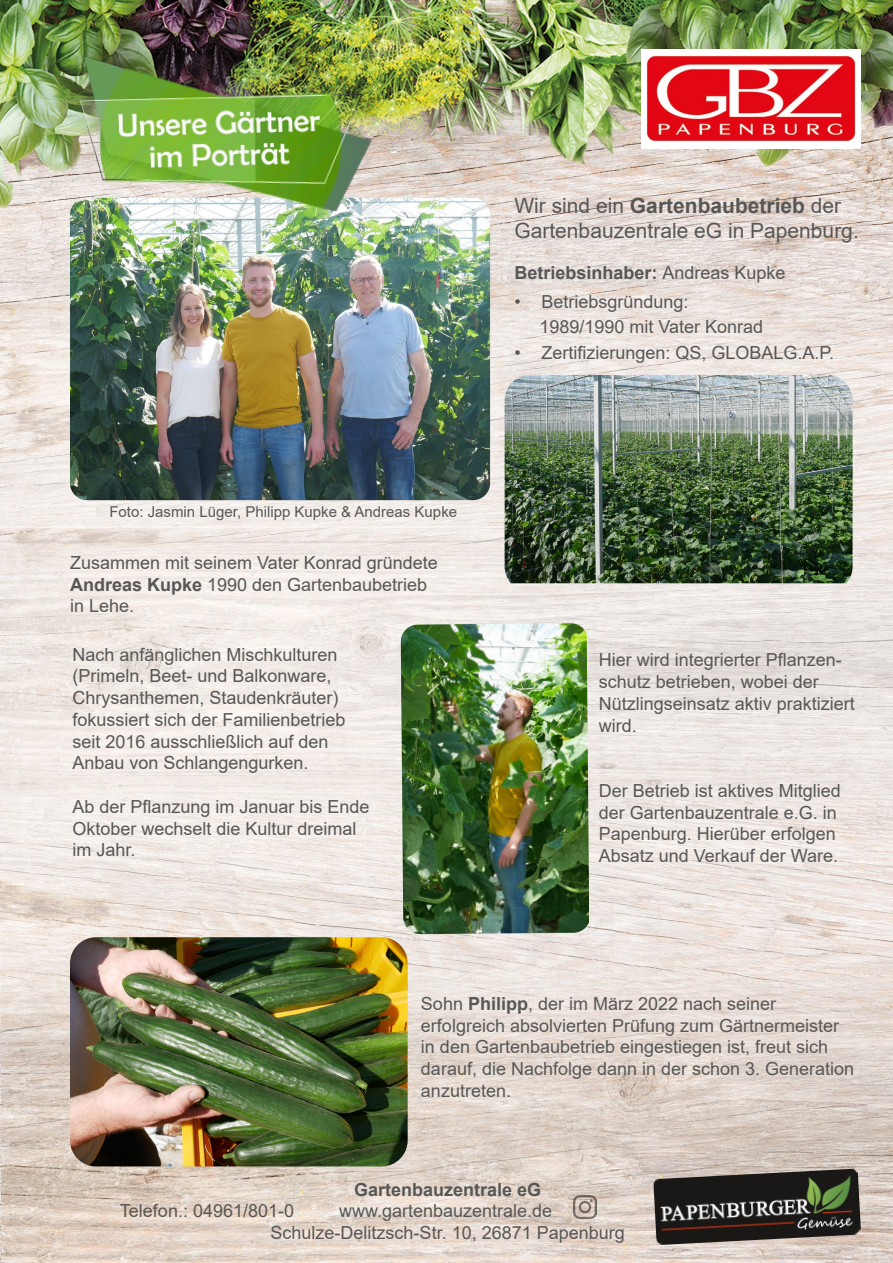
<style>
.page{position:relative;width:893px;height:1263px;background:#fff}
.page>*{position:absolute;margin:0;border:0;box-sizing:border-box;transform-origin:0 0}
.t1{font:21px/25.2px "Arial";color:#575756}
.t2{font:18px/21.8px "Arial";color:#575756}
.t3{font:700 18px "Arial";color:#575756}
.t4{font:15px "Arial";color:#575756}
.s1{font-weight:700}
.s2{font-weight:400}
</style>
<div class="page">
<img style="left:0;top:0;width:893px;height:1263px">
<img style="left:1px;top:933px;width:892px;height:330px">
<img style="left:505px;top:375px;width:348px;height:208px">
<img style="left:70px;top:937px;width:338px;height:229px">
<img style="left:401px;top:623px;width:188px;height:311px">
<img style="left:70px;top:198px;width:420px;height:302px">
<img style="left:47px;top:39px;width:333px;height:188px">
<div style="left:641px;top:49px;width:220px;height:99px;background:#fff"></div>
<img style="left:647px;top:55px;width:208px;height:86px">
<img style="left:653px;top:1168px;width:208px;height:77px">
<img style="left:573px;top:1195px;width:24px;height:24px">
<p class="t4" style="left:109px;top:501px;width:349px">Foto: Jasmin Lüger, Philipp Kupke &amp; Andreas Kupke</p>
<p class="t2" style="left:70px;top:552px;width:369px">Zusammen mit seinem Vater Konrad gründete<br><span class="s1">Andreas Kupke</span> 1990 den Gartenbaubetrieb in Lehe.</p>
<p class="t2" style="left:72px;top:643px;width:275px">Nach anfänglichen Mischkulturen (Primeln, Beet- und Balkonware, Chrysanthemen, Staudenkräuter) fokussiert sich der Familienbetrieb seit 2016 ausschließlich auf den Anbau von Schlangengurken.</p>
<p class="t2" style="left:72px;top:796px;width:299px">Ab der Pflanzung im Januar bis Ende<br>Oktober wechselt die Kultur dreimal im Jahr.</p>
<p class="t1" style="left:514px;top:193px;width:346px">Wir sind ein <span class="s1">Gartenbaubetrieb</span> der<br>Gartenbauzentrale eG in Papenburg.</p>
<p class="t3" style="left:514px;top:260px;width:273px">Betriebsinhaber: <span class="s2">Andreas Kupke</span></p>
<p class="t2" style="left:539px;top:289px;width:225px;line-height:25.5px;text-indent:-25px">• Betriebsgründung:<br>1989/1990 mit Vater Konrad</p>
<p class="t2" style="left:514px;top:342px;width:321px">• Zertifizierungen: QS, GLOBALG.A.P.</p>
<p class="t2" style="left:599px;top:649px;width:258px">Hier wird integrierter Pflanzen&shy;schutz betrieben, wobei der<br>Nützlingseinsatz aktiv praktiziert wird.</p>
<p class="t2" style="left:599px;top:779px;width:244px">Der Betrieb ist aktives Mitglied der Gartenbauzentrale e.G. in<br>Papenburg. Hierüber erfolgen<br>Absatz und Verkauf der Ware.</p>
<p class="t2" style="left:421px;top:993px;width:435px">Sohn <span class="s1">Philipp</span>, der im März 2022 nach seiner erfolgreich absolvierten Prüfung zum Gärtnermeister in den Gartenbaubetrieb eingestiegen ist, freut sich darauf, die Nachfolge dann in der schon 3. Generation anzutreten.</p>
<p class="t3" style="left:354px;top:1177px;width:189px">Gartenbauzentrale eG</p>
<p class="t2" style="left:120px;top:1200px;width:176px">Telefon.: 04961/801-0</p>
<p class="t2" style="left:271px;top:1200px;width:356px;text-align:center">www.gartenbauzentrale.de<br>Schulze-Delitzsch-Str. 10, 26871 Papenburg</p>
</div>
